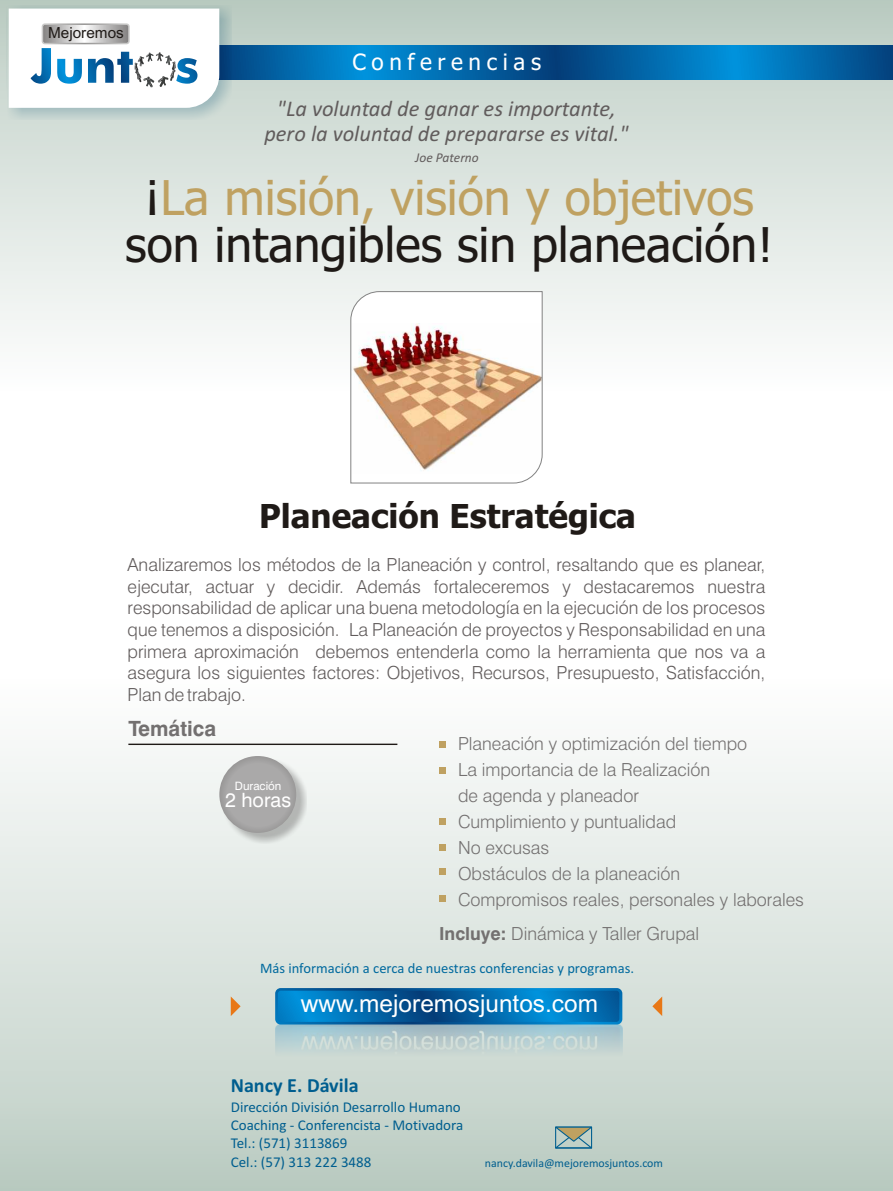
<style>
.page{position:relative;width:893px;height:1191px;background:#fff}
.page>*{position:absolute;margin:0;border:0;box-sizing:border-box;transform-origin:0 0}
.t1{font:48px/46.3px "Tahoma";color:#1f1a17;text-align:center}
.t2{font:700 33px "Tahoma";color:#1f1a17}
.t3{font:24.45px "Arial";color:#fff}
.t4{font:italic 22.5px/24.8px "Calibri";color:#615c5c;text-align:center}
.t5{font:22.5px "Tahoma";letter-spacing:.25em;color:#fff}
.t6{font:700 21px "Swiss 721 BT";color:#737070}
.t7{font:700 20.1px "Calibri";color:#005e8f}
.t8{font:19.8px "Swiss 721 BT";color:#fff}
.t9{font:300 18px/21.6px "Swiss 721 BT";color:#615c5c;text-align:justify}
.t10{font:300 18px/26px "Swiss 721 BT";color:#737070}
.t11{font:15.3px "Arial";color:#1f1a17}
.t12{font:15px/18.3px "Calibri";color:#005e8f}
.t13{font:14.55px "Calibri";color:#00699e}
.t14{font:italic 13.5px "Calibri";color:#615c5c}
.t15{font:11.85px "Calibri";color:#005e8f}
.t16{font:11.55px "Swiss 721 BT";color:#fff}
.s1{color:#bfa161}
.s2{font-weight:700}
</style>
<div class="page">
<svg style="left:0;top:0;width:893px;height:332px;background:#dae3de"></svg>
<svg style="left:350px;top:291px;width:193px;height:176px"></svg>
<div style="left:0;top:467px;width:893px;height:724px;background:linear-gradient(to bottom,#fff,#c2d1c8)"></div>
<svg style="left:232px;top:46px;width:661px;height:34px;background:#0168ab"></svg>
<div style="left:7px;top:6px;width:225px;height:114px;background:#85b0c7;opacity:.49"></div>
<svg style="left:9px;top:9px;width:210px;height:99px"></svg>
<svg style="left:42px;top:23px;width:88px;height:21px"></svg>
<svg style="left:43px;top:25px;width:85px;height:18px;background:#c1c0bf"></svg>
<svg style="left:275px;top:988px;width:347px;height:36px;background:#066aab"></svg>
<svg style="left:278px;top:990px;width:341px;height:32px;background:#016cb0"></svg>
<img style="left:275px;top:1024px;width:347px;height:37px">
<svg style="left:231px;top:996px;width:10px;height:20px"></svg>
<svg style="left:652px;top:996px;width:10px;height:20px"></svg>
<svg style="left:554px;top:1126px;width:41px;height:23px"></svg>
<hr style="left:128px;top:744px;width:269px;height:1px;background:#1f1a17">
<svg style="left:439px;top:741px;width:6px;height:6px"></svg>
<svg style="left:439px;top:844px;width:6px;height:6px"></svg>
<svg style="left:439px;top:767px;width:6px;height:6px"></svg>
<svg style="left:439px;top:818px;width:6px;height:6px"></svg>
<div style="left:222px;top:759px;width:84px;height:84px;background:#969494;opacity:.59"></div>
<div style="left:219px;top:756px;width:77px;height:77px;background:linear-gradient(to right,#a8a7a7,#a7a6a6);border-radius:50%"></div>
<div style="left:439px;top:868px;width:6px;height:7px;background:#bfa161"></div>
<svg style="left:439px;top:895px;width:6px;height:6px"></svg>
<p class="t11" style="left:48px;top:27px;width:77px">Mejoremos</p>
<p class="t5" style="left:352px;top:52px;width:190px">Conferencias</p>
<p class="t4" style="left:264px;top:98px;width:366px">"La voluntad de ganar es importante, pero la voluntad de prepararse es vital."</p>
<p class="t14" style="left:415px;top:152px;width:65px">Joe Paterno</p>
<h1 class="t1" style="left:125px;top:179px;width:649px">¡<span class="s1">La misión, visión y objetivos </span>son intangibles sin planeación!</h1>
<h2 class="t2" style="left:259px;top:502px;width:378px">Planeación Estratégica</h2>
<p class="t9" style="left:128px;top:556px;width:639px">Analizaremos los métodos de la Planeación y control, resaltando que es planear, ejecutar, actuar y decidir. Además fortaleceremos y destacaremos nuestra responsabilidad de aplicar una buena metodología en la ejecución de los procesos que tenemos a disposición. La Planeación de proyectos y Responsabilidad en una primera aproximación debemos entenderla como la herramienta que nos va a asegura los siguientes factores: Objetivos, Recursos, Presupuesto, Satisfacción, Plan de trabajo.</p>
<p class="t10" style="left:458px;top:732px;width:348px">Planeación y optimización del tiempo<br>La importancia de la Realización<br>de agenda y planeador<br>Cumplimiento y puntualidad<br>No excusas<br>Obstáculos de la planeación<br>Compromisos reales, personales y laborales</p>
<p class="t6" style="left:128px;top:719px;width:89px">Temática</p>
<p class="t16" style="left:235px;top:781px;width:48px">Duración</p>
<p class="t8" style="left:225px;top:792px;width:67px">2 horas</p>
<p class="t10" style="left:439px;top:922px;width:262px"><span class="s2">Incluye:</span> Dinámica y Taller Grupal</p>
<p class="t13" style="left:260px;top:962px;width:376px">Más información a cerca de nuestras conferencias y programas.</p>
<h3 class="t3" style="left:301px;top:994px;width:299px">www.mejoremosjuntos.com</h3>
<p class="t7" style="left:231px;top:1077px;width:129px">Nancy E. Dávila</p>
<p class="t12" style="left:231px;top:1098px;width:234px">Dirección División Desarrollo Humano<br>Coaching - Conferencista - Motivadora<br>Tel.: (571) 3113869<br>Cel.: (57) 313 222 3488</p>
<p class="t15" style="left:485px;top:1158px;width:180px">nancy.davila@mejoremosjuntos.com</p>
</div>
